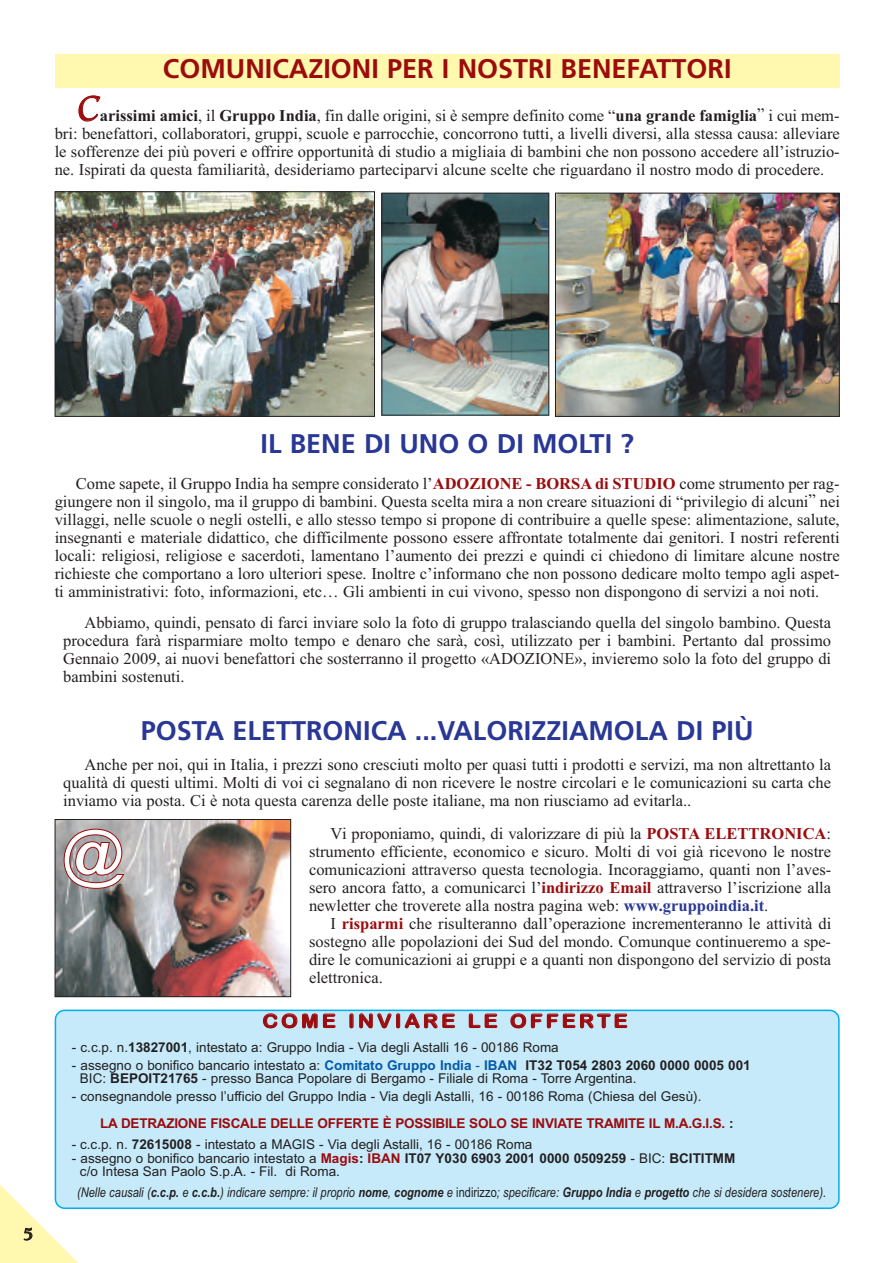
<style>
.page{position:relative;width:893px;height:1263px;background:#fff}
.page>*{position:absolute;margin:0;border:0;box-sizing:border-box;transform-origin:0 0}
.t1{font:700 63px "Arial";color:#fff}
.t2{font:700 27px "Frutiger";color:#293795}
.t3{font:700 27px "Frutiger";color:#9c0b0d}
.t4{font:18.9px "Arial Rounded MT Bold";letter-spacing:.155em;color:#9c0b0d;scale:1.11 1}
.t5{font:700 18px "Berkeley";color:#231f20}
.t6{font:16.5px/18px "Times New Roman";color:#231f20;text-align:justify}
.t7{font:13.5px/13.5px "Arial";color:#231f20}
.t8{font:italic 13.5px "Arial Narrow";color:#231f20}
.s1{font-family:"Apple Chancery";font-size:36px;color:#9c0b0d}
.s2{font-weight:700}
.s3{font-weight:700;color:#9c0b0d}
.s4{font-weight:700;color:#293795}
.s5{font-weight:700;color:#015aaa}
.s6{color:#015aaa}
.s7{font-style:normal}
</style>
<div class="page">
<div style="left:55px;top:54px;width:785px;height:34px;background:#fff8ae"></div>
<div style="left:55px;top:1009px;width:785px;height:200px;background:#c6eafa"></div>
<img style="left:57px;top:193px;width:316px;height:222px">
<div style="left:55px;top:191px;width:320px;height:226px;border:1px solid #231f20"></div>
<img style="left:383px;top:195px;width:164px;height:218px">
<div style="left:381px;top:193px;width:168px;height:222px;border:1px solid #231f20"></div>
<img style="left:557px;top:195px;width:281px;height:220px">
<div style="left:555px;top:193px;width:285px;height:224px;border:1px solid #231f20"></div>
<img style="left:57px;top:821px;width:232px;height:174px">
<div style="left:55px;top:819px;width:236px;height:178px;border:1px solid #231f20"></div>
<svg style="left:0;top:1177px;width:86px;height:86px"></svg>
<h2 class="t3" style="left:163px;top:58px;width:570px">COMUNICAZIONI PER I NOSTRI BENEFATTORI</h2>
<p class="t6" style="left:55px;top:106px;width:787px;text-indent:22px"><span class="s1">C</span><span class="s2">arissimi amici</span>, il <span class="s2">Gruppo India</span>, fin dalle origini, si è sempre definito come “<span class="s2">una grande famiglia</span>” i cui mem&shy;bri: benefattori, collaboratori, gruppi, scuole e parrocchie, concorrono tutti, a livelli diversi, alla stessa causa: alleviare le sofferenze dei più poveri e offrire opportunità di studio a migliaia di bambini che non possono accedere all’istruzio&shy;ne. Ispirati da questa familiarità, desideriamo parteciparvi alcune scelte che riguardano il nostro modo di procedere.</p>
<p class="t5" style="left:23px;top:1227px;width:11px">5</p>
<h2 class="t2" style="left:261px;top:433px;width:375px">IL BENE DI UNO O DI MOLTI ?</h2>
<p class="t6" style="left:55px;top:475px;width:787px;text-indent:21px">Come sapete, il Gruppo India ha sempre considerato l’<span class="s3">ADOZIONE - BORSA di STUDIO</span> come strumento per rag&shy;giungere non il singolo, ma il gruppo di bambini. Questa scelta mira a non creare situazioni di “privilegio di alcuni” nei villaggi, nelle scuole o negli ostelli, e allo stesso tempo si propone di contribuire a quelle spese: alimentazione, salute, insegnanti e materiale didattico, che difficilmente possono essere affrontate totalmente dai genitori. I nostri referenti locali: religiosi, religiose e sacerdoti, lamentano l’aumento dei prezzi e quindi ci chiedono di limitare alcune nostre richieste che comportano a loro ulteriori spese. Inoltre c’informano che non possono dedicare molto tempo agli aspet&shy;ti amministrativi: foto, informazioni, etc… Gli ambienti in cui vivono, spesso non dispongono di servizi a noi noti.</p>
<p class="t6" style="left:63px;top:613px;width:769px;text-indent:21px">Abbiamo, quindi, pensato di farci inviare solo la foto di gruppo tralasciando quella del singolo bambino. Questa procedura farà risparmiare molto tempo e denaro che sarà, così, utilizzato per i bambini. Pertanto dal prossimo Gennaio 2009, ai nuovi benefattori che sosterranno il progetto «ADOZIONE», invieremo solo la foto del gruppo di bambini sostenuti.</p>
<h2 class="t2" style="left:141px;top:719px;width:614px">POSTA ELETTRONICA ...VALORIZZIAMOLA DI PIÙ</h2>
<p class="t6" style="left:63px;top:755px;width:769px;text-indent:21px">Anche per noi, qui in Italia, i prezzi sono cresciuti molto per quasi tutti i prodotti e servizi, ma non altrettanto la qualità di questi ultimi. Molti di voi ci segnalano di non ricevere le nostre circolari e le comunicazioni su carta che inviamo via posta. Ci è nota questa carenza delle poste italiane, ma non riusciamo ad evitarla..</p>
<p class="t6" style="left:309px;top:824px;width:524px;text-indent:21px">Vi proponiamo, quindi, di valorizzare di più la <span class="s3">POSTA ELETTRONICA</span>: strumento efficiente, economico e sicuro. Molti di voi già ricevono le nostre comunicazioni attraverso questa tecnologia. Incoraggiamo, quanti non l’aves&shy;sero ancora fatto, a comunicarci l’<span class="s3">indirizzo Email</span> attraverso l’iscrizione alla newletter che troverete alla nostra pagina web: <span class="s4">www.gruppoindia.it</span>.</p>
<p class="t6" style="left:309px;top:914px;width:524px;text-indent:21px">I <span class="s3">risparmi</span> che risulteranno dall’operazione incrementeranno le attività di sostegno alle popolazioni dei Sud del mondo. Comunque continueremo a spe&shy;dire le comunicazioni ai gruppi e a quanti non dispongono del servizio di posta elettronica.</p>
<h1 class="t1" style="left:62px;top:816px;width:63px">@</h1>
<p class="t4" style="left:262px;top:1010px;width:330px">COME INVIARE LE OFFERTE</p>
<p class="t7" style="left:72px;top:1040px;width:488px">- c.c.p. n.<span class="s2">13827001</span>, intestato a: Gruppo India - Via degli Astalli 16 - 00186 Roma</p>
<p class="t7" style="left:80px;top:1058px;width:672px;text-indent:-8px">- assegno o bonifico bancario intestato a: <span class="s5">Comitato Gruppo India</span> <span class="s6">-</span> <span class="s5">IBAN</span> <span class="s2">IT32 T054 2803 2060 0000 0005 001<br></span>BIC: <span class="s2">BEPOIT21765</span> - presso Banca Popolare di Bergamo - Filiale di Roma - Torre Argentina.</p>
<p class="t7" style="left:100px;top:1083px;width:635px;line-height:27px;text-indent:-28px">- consegnandole presso l’ufficio del Gruppo India - Via degli Astalli, 16 - 00186 Roma (Chiesa del Gesù).<br><span class="s3">LA DETRAZIONE FISCALE DELLE OFFERTE È POSSIBILE SOLO SE INVIATE TRAMITE IL M.A.G.I.S.</span> <span class="s2">:</span></p>
<p class="t7" style="left:72px;top:1138px;width:462px">- c.c.p. n. <span class="s2">72615008</span> - intestato a MAGIS - Via degli Astalli, 16 - 00186 Roma</p>
<p class="t7" style="left:80px;top:1151px;width:657px;text-indent:-8px">- assegno o bonifico bancario intestato a <span class="s3">Magis</span><span class="s2">:</span> <span class="s3">IBAN</span> <span class="s2">IT07 Y030 6903 2001 0000 0509259</span> - BIC: <span class="s2">BCITITMM </span>c/o Intesa San Paolo S.p.A. - Fil. di Roma.</p>
<p class="t8" style="left:77px;top:1185px;width:750px">(Nelle causali (<span class="s2">c.c.p.</span> e <span class="s2">c.c.b.</span>) indicare sempre: il proprio <span class="s2">nome</span>, <span class="s2">cognome</span> e <span class="s7">indirizzo</span>; specificare: <span class="s2">Gruppo India</span> e <span class="s2">progetto</span> che si desidera sostenere).</p>
</div>
